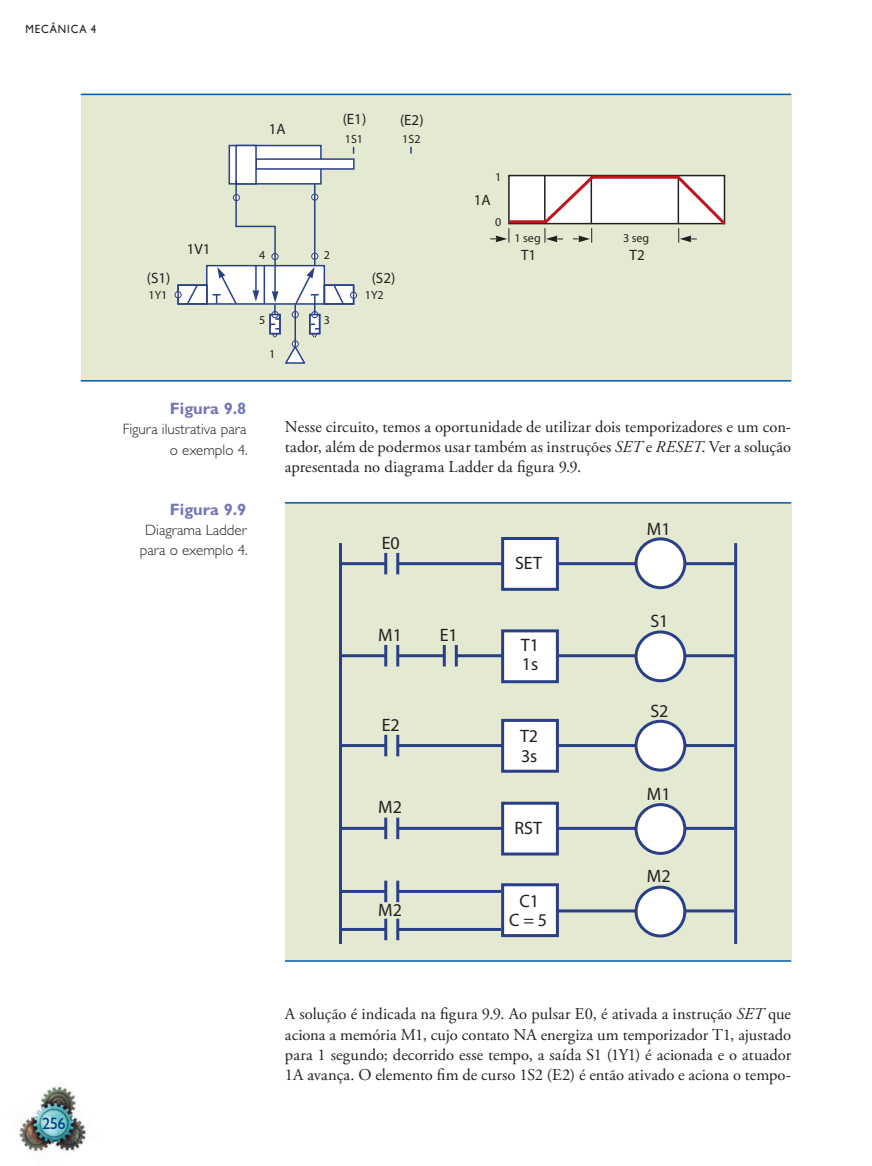
<style>
.page{position:relative;width:872px;height:1166px;background:#fff}
.page>*{position:absolute;margin:0;border:0;box-sizing:border-box;transform-origin:0 0}
.t1{font:700 18px/19.2px "Frutiger";color:#231f20}
.t2{font:16.5px/20.2px "Adobe Garamond Pro";color:#231f20;text-align:justify}
.t3{font:700 16.5px "Gill Sans Std";color:#7376b8}
.t4{font:16.5px "Gill Sans Std";color:#014081}
.t5{font:300 15px/20.2px "Gill Sans Std";color:#231f20;text-align:right}
.t6{font:700 15px "Frutiger";color:#231f20}
.t7{font:condensed 12px "Frutiger";color:#231f20}
.t8{font:12px "Gill Sans Std";letter-spacing:.085em;color:#231f20;scale:.9 1}
.s1{font-style:italic}
</style>
<div class="page">
<img style="left:19px;top:1086px;width:68px;height:66px">
<div style="left:81px;top:94px;width:710px;height:286px;background:#e4ead1"></div>
<hr style="left:81px;top:94px;width:710px;height:1px;background:#015aaa">
<hr style="left:81px;top:380px;width:710px;height:1px;background:#015aaa">
<div style="left:207px;top:265px;width:117px;height:39px;background:#fff"></div>
<div style="left:206px;top:265px;width:119px;height:39px;border:2px solid #2a3f88"></div>
<div style="left:178px;top:285px;width:29px;height:19px;background:#fff"></div>
<div style="left:324px;top:285px;width:29px;height:19px;background:#fff"></div>
<div style="left:256px;top:159px;width:98px;height:10px;background:#fff"></div>
<div style="left:255px;top:158px;width:99px;height:12px;border:2px solid #2a3f88"></div>
<div style="left:175px;top:291px;width:6px;height:7px;border:1px solid #2a3f88;border-radius:50%"></div>
<div style="left:350px;top:292px;width:7px;height:6px;border:1px solid #2a3f88;border-radius:50%"></div>
<svg style="left:185px;top:287px;width:14px;height:18px"></svg>
<svg style="left:332px;top:284px;width:24px;height:21px"></svg>
<svg style="left:213px;top:144px;width:109px;height:219px"></svg>
<svg style="left:410px;top:147px;width:2px;height:7px"></svg>
<svg style="left:490px;top:174px;width:235px;height:68px"></svg>
<div style="left:177px;top:284px;width:30px;height:20px;border:2px solid #2a3f88"></div>
<div style="left:324px;top:284px;width:30px;height:20px;border:2px solid #2a3f88"></div>
<div style="left:269px;top:314px;width:12px;height:20px;border:2px solid #2a3f88"></div>
<div style="left:309px;top:314px;width:11px;height:20px;border:2px solid #2a3f88"></div>
<div style="left:285px;top:502px;width:506px;height:458px;background:#e4ead1"></div>
<hr style="left:285px;top:502px;width:506px;height:1px;background:#015aaa">
<hr style="left:285px;top:959px;width:506px;height:2px;background:#015aaa">
<hr style="left:339px;top:543px;width:3px;height:400px;background:#2a3f88">
<hr style="left:734px;top:543px;width:3px;height:400px;background:#2a3f88">
<hr style="left:384px;top:552px;width:3px;height:22px;background:#2a3f88">
<hr style="left:396px;top:552px;width:3px;height:22px;background:#2a3f88">
<hr style="left:342px;top:562px;width:43px;height:3px;background:#2a3f88">
<hr style="left:398px;top:562px;width:336px;height:3px;background:#2a3f88">
<div style="left:502px;top:630px;width:55px;height:51px;background:#fff"></div>
<div style="left:501px;top:629px;width:58px;height:54px;border:3px solid #2a3f88"></div>
<div style="left:502px;top:538px;width:55px;height:51px;background:#fff"></div>
<div style="left:501px;top:537px;width:58px;height:53px;border:3px solid #2a3f88"></div>
<hr style="left:384px;top:734px;width:3px;height:22px;background:#2a3f88">
<hr style="left:396px;top:734px;width:3px;height:22px;background:#2a3f88">
<hr style="left:342px;top:743px;width:43px;height:3px;background:#2a3f88">
<hr style="left:398px;top:743px;width:336px;height:3px;background:#2a3f88">
<div style="left:502px;top:720px;width:55px;height:51px;background:#fff"></div>
<div style="left:501px;top:718px;width:58px;height:54px;border:3px solid #2a3f88"></div>
<hr style="left:384px;top:644px;width:3px;height:22px;background:#2a3f88">
<hr style="left:396px;top:644px;width:3px;height:22px;background:#2a3f88">
<hr style="left:443px;top:644px;width:3px;height:22px;background:#2a3f88">
<hr style="left:455px;top:644px;width:3px;height:22px;background:#2a3f88">
<hr style="left:342px;top:654px;width:43px;height:3px;background:#2a3f88">
<hr style="left:398px;top:654px;width:46px;height:3px;background:#2a3f88">
<hr style="left:456px;top:654px;width:46px;height:3px;background:#2a3f88">
<hr style="left:556px;top:654px;width:178px;height:3px;background:#2a3f88">
<div style="left:502px;top:884px;width:55px;height:51px;background:#fff"></div>
<div style="left:501px;top:883px;width:58px;height:53px;border:3px solid #2a3f88"></div>
<hr style="left:384px;top:817px;width:3px;height:21px;background:#2a3f88">
<hr style="left:396px;top:817px;width:3px;height:21px;background:#2a3f88">
<hr style="left:342px;top:826px;width:43px;height:3px;background:#2a3f88">
<hr style="left:398px;top:826px;width:336px;height:3px;background:#2a3f88">
<hr style="left:384px;top:880px;width:3px;height:21px;background:#2a3f88">
<hr style="left:396px;top:880px;width:3px;height:21px;background:#2a3f88">
<hr style="left:342px;top:889px;width:43px;height:3px;background:#2a3f88">
<hr style="left:398px;top:889px;width:103px;height:3px;background:#2a3f88">
<hr style="left:384px;top:918px;width:3px;height:21px;background:#2a3f88">
<hr style="left:396px;top:918px;width:3px;height:21px;background:#2a3f88">
<hr style="left:342px;top:927px;width:43px;height:3px;background:#2a3f88">
<hr style="left:398px;top:927px;width:103px;height:3px;background:#2a3f88">
<hr style="left:557px;top:909px;width:177px;height:3px;background:#2a3f88">
<div style="left:502px;top:803px;width:55px;height:50px;background:#fff"></div>
<div style="left:501px;top:801px;width:58px;height:54px;border:3px solid #2a3f88"></div>
<div style="left:636px;top:886px;width:49px;height:49px;background:#fff;border-radius:50%"></div>
<div style="left:634px;top:885px;width:52px;height:52px;border:3px solid #2a3f88;border-radius:50%"></div>
<div style="left:636px;top:804px;width:49px;height:49px;background:#fff;border-radius:50%"></div>
<div style="left:634px;top:802px;width:52px;height:52px;border:3px solid #2a3f88;border-radius:50%"></div>
<div style="left:636px;top:721px;width:49px;height:48px;background:#fff;border-radius:50%"></div>
<div style="left:634px;top:719px;width:52px;height:52px;border:3px solid #2a3f88;border-radius:50%"></div>
<div style="left:636px;top:631px;width:49px;height:49px;background:#fff;border-radius:50%"></div>
<div style="left:634px;top:630px;width:52px;height:52px;border:3px solid #2a3f88;border-radius:50%"></div>
<div style="left:636px;top:538px;width:49px;height:49px;background:#fff;border-radius:50%"></div>
<div style="left:634px;top:537px;width:52px;height:52px;border:3px solid #2a3f88;border-radius:50%"></div>
<p class="t8" style="left:26px;top:22px;width:80px">MECÂNICA 4</p>
<p class="t6" style="left:187px;top:240px;width:25px">1V1</p>
<p class="t6" style="left:269px;top:119px;width:18px">1A</p>
<p class="t6" style="left:343px;top:110px;width:25px">(E1)</p>
<p class="t7" style="left:345px;top:132px;width:20px">1S1</p>
<p class="t6" style="left:400px;top:110px;width:25px">(E2)</p>
<p class="t7" style="left:402px;top:132px;width:20px">1S2</p>
<p class="t7" style="left:259px;top:248px;width:8px">4</p>
<p class="t7" style="left:324px;top:247px;width:8px">2</p>
<p class="t6" style="left:147px;top:269px;width:25px">(S1)</p>
<p class="t6" style="left:372px;top:269px;width:25px">(S2)</p>
<p class="t7" style="left:148px;top:287px;width:20px">1Y1</p>
<p class="t7" style="left:365px;top:287px;width:20px">1Y2</p>
<p class="t7" style="left:259px;top:313px;width:8px">5</p>
<p class="t7" style="left:269px;top:346px;width:8px">1</p>
<p class="t7" style="left:324px;top:313px;width:8px">3</p>
<p class="t7" style="left:495px;top:170px;width:8px">1</p>
<p class="t6" style="left:474px;top:191px;width:18px">1A</p>
<p class="t7" style="left:495px;top:214px;width:8px">0</p>
<p class="t7" style="left:623px;top:230px;width:28px">3 seg</p>
<p class="t7" style="left:514px;top:230px;width:28px">1 seg</p>
<p class="t6" style="left:521px;top:245px;width:17px">T1</p>
<p class="t6" style="left:629px;top:245px;width:17px">T2</p>
<p class="t3" style="left:170px;top:398px;width:78px">Figura 9.8</p>
<p class="t5" style="left:123px;top:419px;width:127px">Figura ilustrativa para o exemplo 4.</p>
<p class="t3" style="left:170px;top:499px;width:78px">Figura 9.9</p>
<p class="t5" style="left:140px;top:519px;width:110px;text-align:center">Diagrama Ladder para o exemplo 4.</p>
<p class="t2" style="left:285px;top:417px;width:508px">Nesse circuito, temos a oportunidade de utilizar dois temporizadores e um con&shy;tador, além de podermos usar também as instruções <span class="s1">SET</span> e <span class="s1">RESET</span>. Ver a solução apresentada no diagrama Ladder da figura 9.9.</p>
<p class="t1" style="left:382px;top:532px;width:20px">E0</p>
<p class="t1" style="left:378px;top:624px;width:25px">M1</p>
<p class="t1" style="left:440px;top:624px;width:20px">E1</p>
<p class="t1" style="left:382px;top:714px;width:20px">E2</p>
<p class="t1" style="left:378px;top:797px;width:25px">M2</p>
<p class="t1" style="left:378px;top:899px;width:25px">M2</p>
<p class="t1" style="left:515px;top:553px;width:28px">SET</p>
<p class="t1" style="left:521px;top:635px;width:20px">T1<br>1s</p>
<p class="t1" style="left:520px;top:726px;width:20px">T2<br>3s</p>
<p class="t1" style="left:514px;top:817px;width:29px">RST</p>
<p class="t1" style="left:509px;top:890px;width:40px;text-align:center">C1<br>C = 5</p>
<p class="t1" style="left:647px;top:519px;width:25px">M1</p>
<p class="t1" style="left:650px;top:611px;width:20px">S1</p>
<p class="t1" style="left:650px;top:701px;width:20px">S2</p>
<p class="t1" style="left:647px;top:783px;width:25px">M1</p>
<p class="t1" style="left:647px;top:866px;width:25px">M2</p>
<p class="t4" style="left:42px;top:1113px;width:25px">256</p>
<p class="t2" style="left:285px;top:1004px;width:508px">A solução é indicada na figura 9.9. Ao pulsar E0, é ativada a instrução <span class="s1">SET</span> que aciona a memória M1, cujo contato NA energiza um temporizador T1, ajustado para 1 segundo; decorrido esse tempo, a saída S1 (1Y1) é acionada e o atuador 1A avança. O elemento fim de curso 1S2 (E2) é então ativado e aciona o tempo-</p>
</div>
